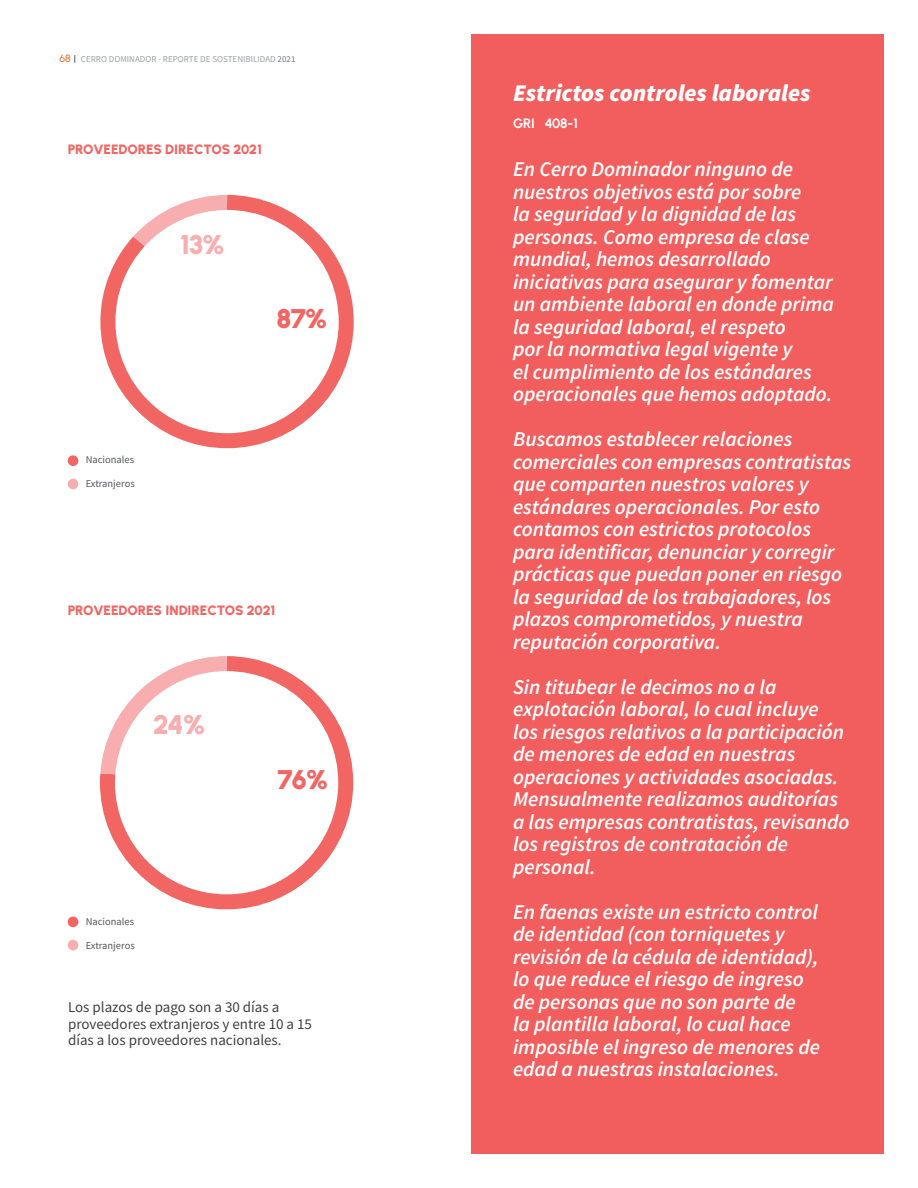
<style>
.page{position:relative;width:918px;height:1188px;background:#fff}
.page>*{position:absolute;margin:0;border:0;box-sizing:border-box;transform-origin:0 0}
.t1{font:900 27px "Urbanist";color:#f8adae}
.t2{font:900 27px "Urbanist";color:#f16562}
.DESTACADOS_recuadro{font:italic 900 24px "Source Sans Pro";color:#fff}
.DESTACADOS_recuadro-2{font:italic 600 21px/22.5px "Source Sans Pro";color:#fff}
.SUBTITULOS{font:15px/16.5px "Source Sans Pro";color:#414142}
.t3{font:900 13.5px "Urbanist";letter-spacing:-.015em;color:#f16562}
.INDICES_GRI{font:700 13.5px "Urbanist";letter-spacing:-.01em;color:#fff}
.t4{font:10.5px "Source Sans Pro";color:#58595b}
.t5{font:9px "Source Sans Pro";color:#9ea0a2}
.s1{font-family:"Urbanist";font-weight:500;font-size:10.5px;color:#df703a}
.s2{color:#767791}
</style>
<div class="page">
<div style="left:472px;top:34px;width:412px;height:1120px;background:#f15e5d"></div>
<div style="left:68px;top:455px;width:10px;height:11px;background:#f16562;border-radius:50%"></div>
<div style="left:68px;top:479px;width:10px;height:10px;background:#f8adae;border-radius:50%"></div>
<div style="left:68px;top:917px;width:10px;height:10px;background:#f16562;border-radius:50%"></div>
<div style="left:68px;top:940px;width:10px;height:10px;background:#f8adae;border-radius:50%"></div>
<svg style="left:100px;top:195px;width:254px;height:254px"></svg>
<div style="left:100px;top:656px;width:253px;height:253px;border:15px solid #f16562;border-radius:118px"></div>
<svg style="left:100px;top:656px;width:142px;height:134px"></svg>
<p class="t5" style="left:60px;top:53px;width:237px"><span class="s1">68</span> CERRO DOMINADOR - REPORTE DE SOSTENIBILIDAD <span class="s2">2021</span></p>
<p class="t3" style="left:68px;top:141px;width:196px">PROVEEDORES DIRECTOS 2021</p>
<p class="t1" style="left:180px;top:227px;width:46px">13%</p>
<p class="t4" style="left:86px;top:453px;width:50px">Nacionales</p>
<p class="t4" style="left:86px;top:477px;width:51px">Extranjeros</p>
<p class="t2" style="left:276px;top:301px;width:52px">87%</p>
<p class="t3" style="left:68px;top:602px;width:209px">PROVEEDORES INDIRECTOS 2021</p>
<p class="t1" style="left:153px;top:707px;width:53px">24%</p>
<p class="t4" style="left:86px;top:914px;width:50px">Nacionales</p>
<p class="t4" style="left:86px;top:938px;width:51px">Extranjeros</p>
<p class="t2" style="left:277px;top:762px;width:52px">76%</p>
<p class="SUBTITULOS" style="left:68px;top:999px;width:246px">Los plazos de pago son a 30 días a proveedores extranjeros y entre 10 a 15 días a los proveedores nacionales.</p>
<p class="DESTACADOS_recuadro" style="left:513px;top:76px;width:299px">Estrictos controles laborales</p>
<p class="INDICES_GRI" style="left:513px;top:115px;width:67px">GRI 408-1</p>
<p class="DESTACADOS_recuadro-2" style="left:513px;top:158px;width:322px">En Cerro Dominador ninguno de nuestros objetivos está por sobre<br>la seguridad y la dignidad de las personas. Como empresa de clase mundial, hemos desarrollado iniciativas para asegurar y fomentar un ambiente laboral en donde prima la seguridad laboral, el respeto<br>por la normativa legal vigente y<br>el cumplimiento de los estándares operacionales que hemos adoptado.</p>
<p class="DESTACADOS_recuadro-2" style="left:513px;top:428px;width:340px">Buscamos establecer relaciones comerciales con empresas contratistas que comparten nuestros valores y estándares operacionales. Por esto contamos con estrictos protocolos para identificar, denunciar y corregir prácticas que puedan poner en riesgo la seguridad de los trabajadores, los plazos comprometidos, y nuestra reputación corporativa.</p>
<p class="DESTACADOS_recuadro-2" style="left:513px;top:675px;width:338px">Sin titubear le decimos no a la explotación laboral, lo cual incluye<br>los riesgos relativos a la participación de menores de edad en nuestras operaciones y actividades asociadas.<br>Mensualmente realizamos auditorías a las empresas contratistas, revisando los registros de contratación de personal.</p>
<p class="DESTACADOS_recuadro-2" style="left:513px;top:900px;width:309px">En faenas existe un estricto control de identidad (con torniquetes y revisión de la cédula de identidad), lo que reduce el riesgo de ingreso de personas que no son parte de<br>la plantilla laboral, lo cual hace imposible el ingreso de menores de edad a nuestras instalaciones.</p>
</div>
